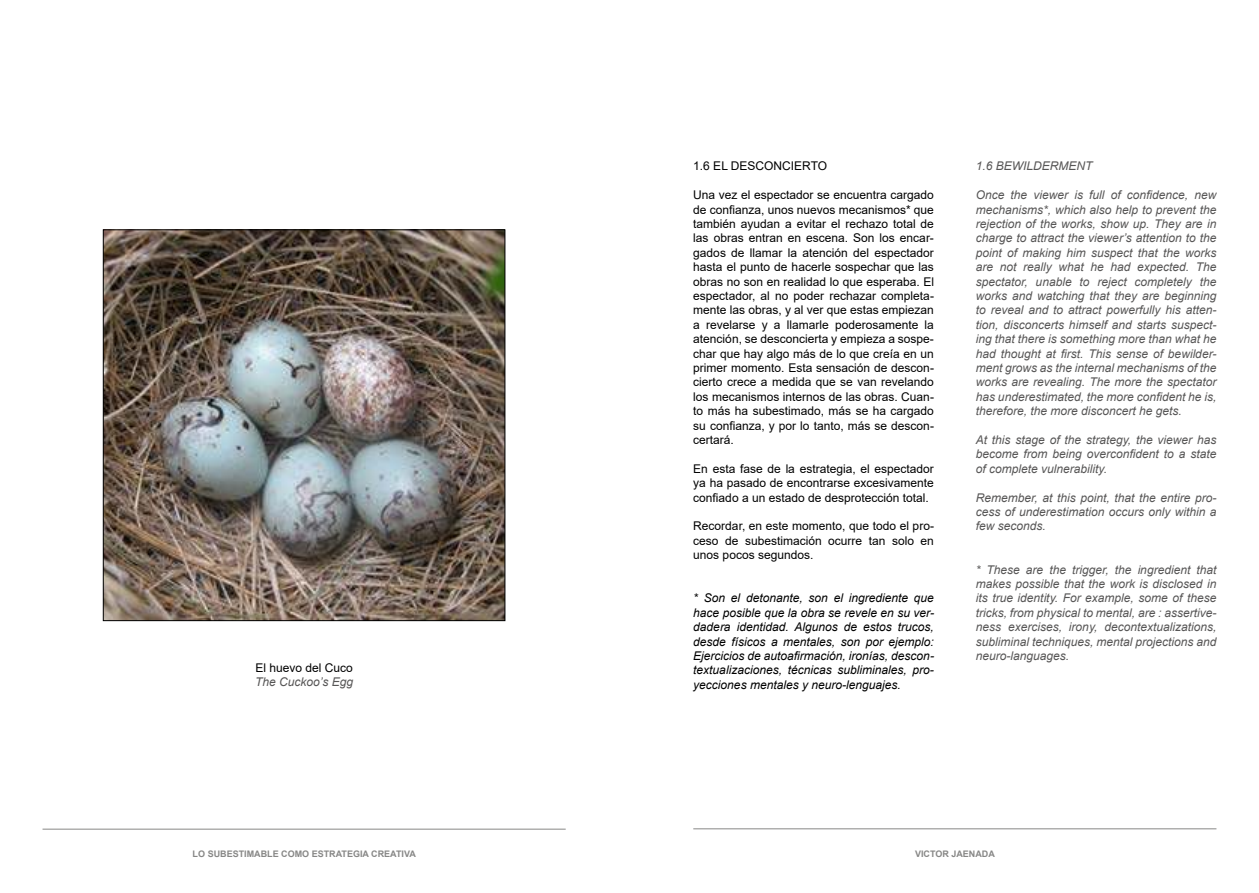
<style>
.page{position:relative;width:1259px;height:893px;background:#fff}
.page>*{position:absolute;margin:0;border:0;box-sizing:border-box;transform-origin:0 0}
.t1{font:italic 12px/14.4px "Arial";color:#575656;text-align:justify}
.t2{font:12px/14.4px "Arial";color:#000;text-align:justify}
.t3{font:italic 12px/14.4px "Arial";color:#000;text-align:justify}
.t4{font:700 9px "Arial";color:#878786}
</style>
<div class="page">
<hr style="left:693px;top:828px;width:523px;height:1px;background:#878786">
<hr style="left:43px;top:829px;width:523px;height:1px;background:#878786">
<img style="left:105px;top:231px;width:398px;height:388px">
<div style="left:103px;top:229px;width:402px;height:392px;border:1px solid #000"></div>
<p class="t2" style="left:255px;top:661px;width:99px">El huevo del Cuco</p>
<p class="t1" style="left:255px;top:676px;width:99px">The Cuckoo’s Egg</p>
<p class="t2" style="left:693px;top:159px;width:135px">1.6 EL DESCONCIERTO</p>
<p class="t2" style="left:693px;top:189px;width:242px">Una vez el espectador se encuentra cargado de confianza, unos nuevos mecanismos* que también ayudan a evitar el rechazo total de las obras entran en escena. Son los encar&shy;gados de llamar la atención del espectador hasta el punto de hacerle sospechar que las obras no son en realidad lo que esperaba. El espectador, al no poder rechazar completa&shy;mente las obras, y al ver que estas empiezan a revelarse y a llamarle poderosamente la atención, se desconcierta y empieza a sospe&shy;char que hay algo más de lo que creía en un primer momento. Esta sensación de descon&shy;cierto crece a medida que se van revelando los mecanismos internos de las obras. Cuan&shy;to más ha subestimado, más se ha cargado su confianza, y por lo tanto, más se descon&shy;certará.</p>
<p class="t2" style="left:693px;top:462px;width:242px">En esta fase de la estrategia, el espectador ya ha pasado de encontrarse excesivamente confiado a un estado de desprotección total.</p>
<p class="t2" style="left:693px;top:520px;width:242px">Recordar, en este momento, que todo el pro&shy;ceso de subestimación ocurre tan solo en unos pocos segundos.</p>
<p class="t3" style="left:693px;top:592px;width:242px">* Son el detonante, son el ingrediente que hace posible que la obra se revele en su ver&shy;dadera identidad. Algunos de estos trucos, desde físicos a mentales, son por ejemplo:<br>Ejercicios de autoafirmación, ironías, descon&shy;textualizaciones, técnicas subliminales, pro&shy;yecciones mentales y neuro-lenguajes.</p>
<p class="t1" style="left:975px;top:160px;width:118px">1.6 BEWILDERMENT</p>
<p class="t1" style="left:975px;top:188px;width:242px">Once the viewer is full of confidence, new mechanisms*, which also help to prevent the rejection of the works, show up. They are in charge to attract the viewer’s attention to the point of making him suspect that the works are not really what he had expected. The spectator, unable to reject completely the works and watching that they are beginning to reveal and to attract powerfully his atten&shy;tion, disconcerts himself and starts suspect&shy;ing that there is something more than what he had thought at first. This sense of bewilder&shy;ment grows as the internal mechanisms of the works are revealing. The more the spectator has underestimated, the more confident he is, therefore, the more disconcert he gets.</p>
<p class="t1" style="left:975px;top:434px;width:242px">At this stage of the strategy, the viewer has become from being overconfident to a state of complete vulnerability.</p>
<p class="t1" style="left:975px;top:491px;width:242px">Remember, at this point, that the entire pro&shy;cess of underestimation occurs only within a few seconds.</p>
<p class="t1" style="left:975px;top:563px;width:242px">* These are the trigger, the ingredient that makes possible that the work is disclosed in its true identity. For example, some of these tricks, from physical to mental, are : assertive&shy;ness exercises, irony, decontextualizations, subliminal techniques, mental projections and neuro-languages.</p>
<p class="t4" style="left:193px;top:849px;width:225px">LO SUBESTIMABLE COMO ESTRATEGIA CREATIVA</p>
<p class="t4" style="left:915px;top:849px;width:81px">VICTOR JAENADA</p>
</div>
